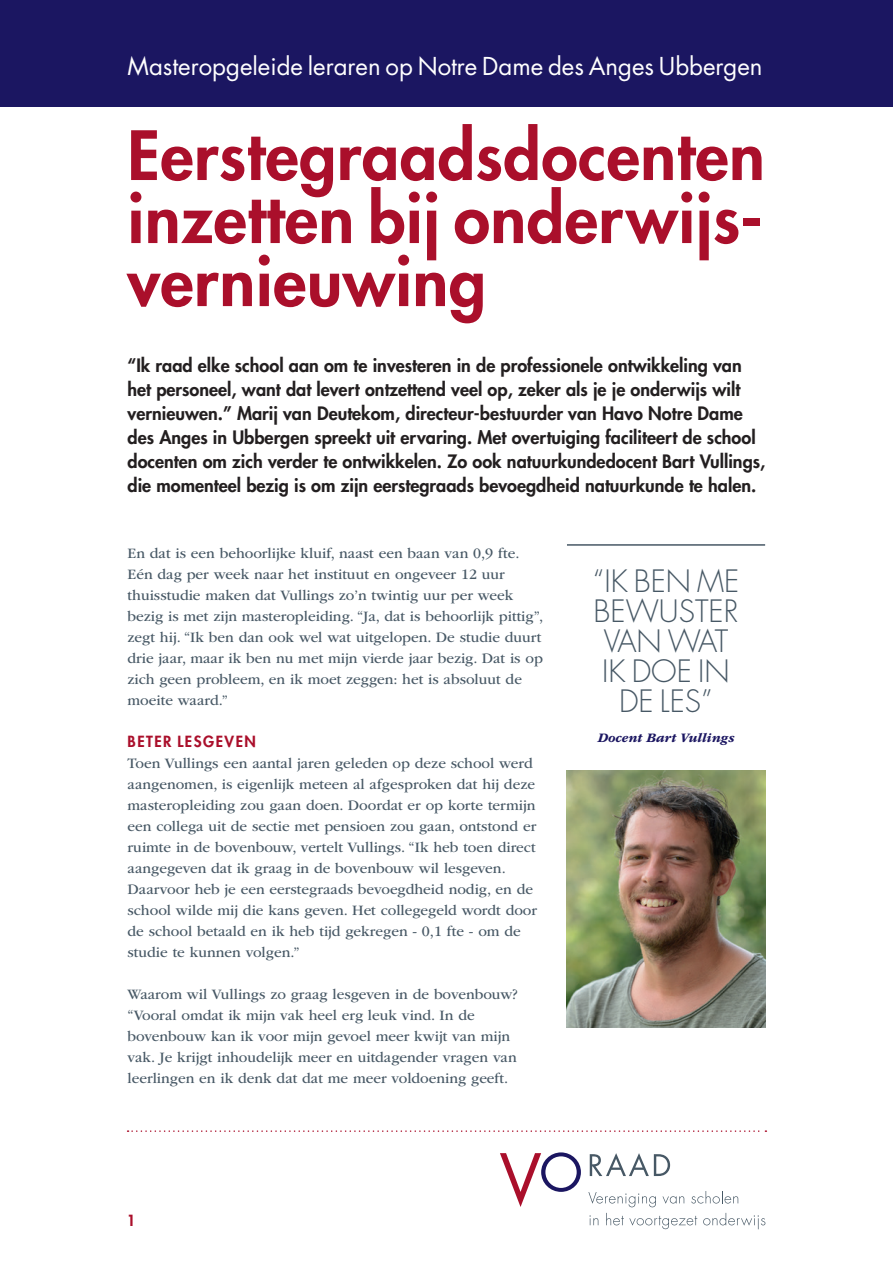
<style>
.page{position:relative;width:893px;height:1263px;background:#fff}
.page>*{position:absolute;margin:0;border:0;box-sizing:border-box;transform-origin:0 0}
.t1{font:800 66px/63px "Futura Std";letter-spacing:.01em;color:#aa0f2b;text-align:justify}
.t2{font:300 30px/30px "Futura Std";color:#475865;text-align:center}
.t3{font:24px "Futura Std";color:#fff}
.t4{font:800 18px/24px "Futura Std";color:#231f20}
.t5{font:15px/21px "ITC Garamond Std";color:#475865}
.t6{font:800 15px "Futura Std";letter-spacing:.1em;color:#aa0f2b}
.t7{font:italic 700 13.5px "ITC Garamond Std";color:#1b1661}
</style>
<div class="page">
<div style="left:0;top:0;width:893px;height:106px;background:#1b1661"></div>
<svg style="left:128px;top:1130px;width:638px;height:2px"></svg>
<svg style="left:500px;top:1152px;width:81px;height:55px"></svg>
<svg style="left:590px;top:1153px;width:80px;height:23px"></svg>
<svg style="left:588px;top:1192px;width:68px;height:15px"></svg>
<svg style="left:662px;top:1196px;width:22px;height:8px"></svg>
<svg style="left:691px;top:1191px;width:47px;height:12px"></svg>
<svg style="left:589px;top:1215px;width:9px;height:10px"></svg>
<svg style="left:606px;top:1213px;width:91px;height:16px"></svg>
<svg style="left:703px;top:1213px;width:62px;height:16px"></svg>
<img style="left:567px;top:770px;width:198px;height:258px">
<hr style="left:567px;top:544px;width:198px;height:2px;background:#475865">
<h3 class="t3" style="left:128px;top:51px;width:637px">Masteropgeleide leraren op Notre Dame des Anges Ubbergen</h3>
<h1 class="t1" style="left:128px;top:124px;width:639px">Eerstegraadsdocenten inzetten bij onderwijs&shy;vernieuwing</h1>
<p class="t4" style="left:128px;top:353px;width:639px">“Ik raad elke school aan om te investeren in de professionele ontwikkeling van het personeel, want dat levert ontzettend veel op, zeker als je je onderwijs wilt vernieuwen.” Marij van Deutekom, directeur-bestuurder van Havo Notre Dame des Anges in Ubbergen spreekt uit ervaring. Met overtuiging faciliteert de school docenten om zich verder te ontwikkelen. Zo ook natuurkundedocent Bart Vullings, die momenteel bezig is om zijn eerstegraads bevoegdheid natuurkunde te halen.</p>
<p class="t5" style="left:128px;top:543px;width:417px">En dat is een behoorlijke kluif, naast een baan van 0,9 fte.<br>Eén dag per week naar het instituut en ongeveer 12 uur thuisstudie maken dat Vullings zo’n twintig uur per week bezig is met zijn masteropleiding. “Ja, dat is behoorlijk pittig”, zegt hij. “Ik ben dan ook wel wat uitgelopen. De studie duurt drie jaar, maar ik ben nu met mijn vierde jaar bezig. Dat is op zich geen probleem, en ik moet zeggen: het is absoluut de moeite waard.”</p>
<p class="t6" style="left:128px;top:732px;width:130px">BETER LESGEVEN</p>
<p class="t5" style="left:128px;top:753px;width:411px">Toen Vullings een aantal jaren geleden op deze school werd aangenomen, is eigenlijk meteen al afgesproken dat hij deze masteropleiding zou gaan doen. Doordat er op korte termijn een collega uit de sectie met pensioen zou gaan, ontstond er ruimte in de bovenbouw, vertelt Vullings. “Ik heb toen direct aangegeven dat ik graag in de bovenbouw wil lesgeven.<br>Daarvoor heb je een eerstegraads bevoegdheid nodig, en de school wilde mij die kans geven. Het collegegeld wordt door de school betaald en ik heb tijd gekregen - 0,1 fte - om de studie te kunnen volgen.”</p>
<p class="t5" style="left:128px;top:984px;width:392px">Waarom wil Vullings zo graag lesgeven in de bovenbouw? “Vooral omdat ik mijn vak heel erg leuk vind. In de bovenbouw kan ik voor mijn gevoel meer kwijt van mijn vak. Je krijgt inhoudelijk meer en uitdagender vragen van leerlingen en ik denk dat dat me meer voldoening geeft.</p>
<p class="t6" style="left:127px;top:1211px;width:10px">1</p>
<h2 class="t2" style="left:593px;top:567px;width:148px">“IK BEN ME<br>BEWUSTER<br>VAN WAT<br>IK DOE IN<br>DE LES”</h2>
<p class="t7" style="left:598px;top:730px;width:138px">Docent Bart Vullings</p>
</div>
